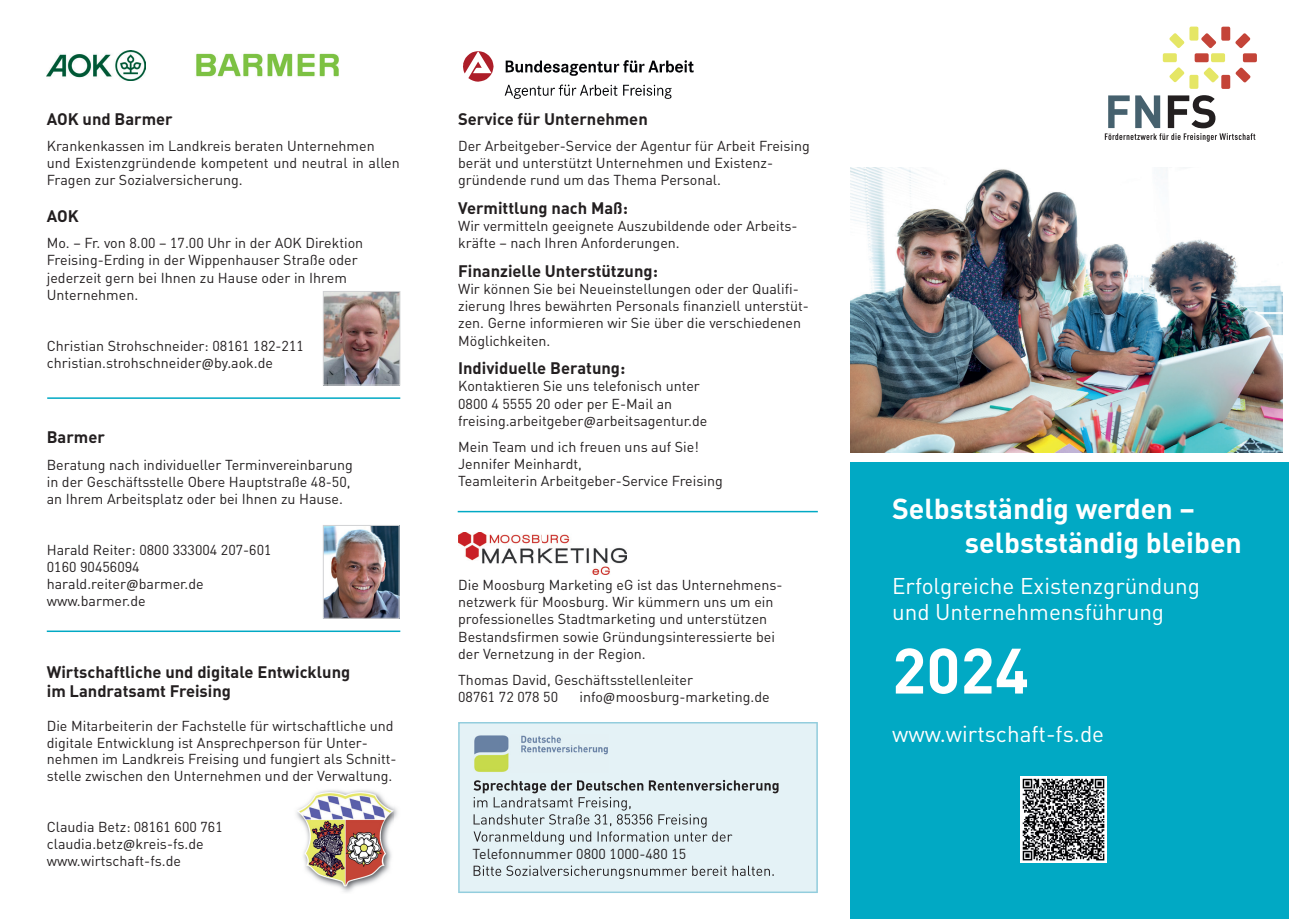
<style>
.page{position:relative;width:1289px;height:919px;background:#fff}
.page>*{position:absolute;margin:0;border:0;box-sizing:border-box;transform-origin:0 0}
.t1{font:700 63px "CADIN";color:#fff}
.t2{font:700 28.5px/34.2px "CADIN";color:#fff}
.t3{font:22.5px/25.5px "CADIN";color:#fff}
.t4{font:700 16.5px/19.8px "CADIN";color:#231f20}
.t5{font:14.25px/17.1px "CADIN";color:#231f20}
.s1{font-family:"Calibri"}
</style>
<div class="page">
<div style="left:850px;top:462px;width:438px;height:456px;background:#01a9c4"></div>
<img style="left:850px;top:167px;width:432px;height:285px">
<div style="left:1210px;top:53px;width:14px;height:9px;background:#e5e665;border-radius:2px"></div>
<svg style="left:1203px;top:67px;width:16px;height:16px"></svg>
<div style="left:1189px;top:75px;width:9px;height:14px;background:#e5e665;border-radius:2px"></div>
<svg style="left:1169px;top:67px;width:15px;height:16px"></svg>
<div style="left:1162px;top:53px;width:14px;height:9px;background:#e5e665;border-radius:2px"></div>
<svg style="left:1169px;top:33px;width:15px;height:15px"></svg>
<div style="left:1189px;top:27px;width:9px;height:14px;background:#e5e665;border-radius:2px"></div>
<div style="left:1221px;top:75px;width:9px;height:14px;background:#c44438;border-radius:2px"></div>
<svg style="left:1235px;top:67px;width:16px;height:16px"></svg>
<div style="left:1242px;top:53px;width:14px;height:9px;background:#c44438;border-radius:2px"></div>
<svg style="left:1235px;top:33px;width:15px;height:15px"></svg>
<div style="left:1221px;top:27px;width:9px;height:14px;background:#c44438;border-radius:2px"></div>
<svg style="left:1201px;top:33px;width:15px;height:16px"></svg>
<div style="left:1194px;top:53px;width:14px;height:9px;background:#c44438;border-radius:2px"></div>
<svg style="left:1104px;top:95px;width:151px;height:47px"></svg>
<img style="left:343px;top:807px;width:55px;height:85px">
<img style="left:296px;top:790px;width:97px;height:100px">
<img style="left:47px;top:50px;width:98px;height:30px">
<img style="left:196px;top:53px;width:143px;height:24px">
<hr style="left:47px;top:630px;width:353px;height:2px;background:#01a9c4">
<svg style="left:504px;top:84px;width:113px;height:15px"></svg>
<svg style="left:623px;top:85px;width:48px;height:14px"></svg>
<svg style="left:505px;top:60px;width:188px;height:16px"></svg>
<svg style="left:463px;top:51px;width:30px;height:31px"></svg>
<hr style="left:47px;top:397px;width:353px;height:2px;background:#01a9c4">
<img style="left:325px;top:293px;width:73px;height:90px">
<div style="left:323px;top:291px;width:77px;height:94px;border:1px solid #d1d2d4"></div>
<img style="left:325px;top:527px;width:72px;height:89px">
<div style="left:323px;top:525px;width:76px;height:93px;border:1px solid #d1d2d4"></div>
<div style="left:458px;top:722px;width:359px;height:170px;background:#e4f2f6"></div>
<img style="left:473px;top:734px;width:135px;height:38px">
<svg style="left:473px;top:865px;width:301px;height:13px;background:#c1ccd0"></svg>
<svg style="left:473px;top:779px;width:305px;height:65px;background:#c9d4d8"></svg>
<img style="left:458px;top:532px;width:168px;height:42px">
<hr style="left:457px;top:511px;width:360px;height:1px;background:#01a9c4">
<img style="left:1020px;top:776px;width:85px;height:85px">
<p class="t4" style="left:47px;top:109px;width:127px">AOK und Barmer</p>
<p class="t5" style="left:47px;top:137px;width:354px">Krankenkassen im Landkreis beraten Unternehmen und Existenzgründende kompetent und neutral in allen<br>Fragen zur Sozialversicherung.</p>
<p class="t4" style="left:47px;top:206px;width:33px">AOK</p>
<p class="t5" style="left:47px;top:234px;width:318px">Mo. – Fr. von 8.00 – 17.00 Uhr in der AOK Direktion Freising-Erding in der Wippenhauser Straße oder jederzeit gern bei Ihnen zu Hause oder in Ihrem Unternehmen.</p>
<p class="t5" style="left:47px;top:337px;width:259px">Christian Strohschneider: 08161 182-211 christian.strohschneider<span class="s1">@</span>by.aok.de</p>
<p class="t4" style="left:47px;top:427px;width:60px">Barmer</p>
<p class="t5" style="left:47px;top:455px;width:308px">Beratung nach individueller Terminvereinbarung in der Geschäftsstelle Obere Hauptstraße 48-50, an Ihrem Arbeitsplatz oder bei Ihnen zu Hause.</p>
<p class="t5" style="left:47px;top:541px;width:226px">Harald Reiter: 0800 333004 207-601<br>0160 90456094 harald.reiter<span class="s1">@</span>barmer.de www.barmer.de</p>
<p class="t4" style="left:47px;top:661px;width:305px">Wirtschaftliche und digitale Entwicklung im Landratsamt Freising</p>
<p class="t5" style="left:47px;top:717px;width:351px;line-height:16.5px">Die Mitarbeiterin der Fachstelle für wirtschaftliche und digitale Entwicklung ist Ansprechperson für Unter&shy;nehmen im Landkreis Freising und fungiert als Schnitt&shy;stelle zwischen den Unternehmen und der Verwaltung.</p>
<p class="t5" style="left:47px;top:817px;width:177px">Claudia Betz: 08161 600 761 claudia.betz<span class="s1">@</span>kreis-fs.de www.wirtschaft-fs.de</p>
<p class="t4" style="left:458px;top:109px;width:191px">Service für Unternehmen</p>
<p class="t5" style="left:458px;top:137px;width:353px">Der Arbeitgeber-Service der Agentur für Arbeit Freising berät und unterstützt Unternehmen und Existenz&shy;gründende rund um das Thema Personal.</p>
<p class="t4" style="left:458px;top:198px;width:171px">Vermittlung nach Maß:</p>
<p class="t5" style="left:458px;top:217px;width:341px">Wir vermitteln geeignete Auszubildende oder Arbeits&shy;kräfte – nach Ihren Anforderungen.</p>
<p class="t4" style="left:458px;top:261px;width:201px">Finanzielle Unterstützung:</p>
<p class="t5" style="left:458px;top:280px;width:352px">Wir können Sie bei Neueinstellungen oder der Qualifi&shy;zierung Ihres bewährten Personals finanziell unterstüt&shy;zen. Gerne informieren wir Sie über die verschiedenen Möglichkeiten.</p>
<p class="t4" style="left:458px;top:358px;width:169px">Individuelle Beratung:</p>
<p class="t5" style="left:458px;top:377px;width:251px">Kontaktieren Sie uns telefonisch unter<br>0800 4 5555 20 oder per E-Mail an freising.arbeitgeber<span class="s1">@</span>arbeitsagentur.de</p>
<p class="t5" style="left:458px;top:438px;width:266px">Mein Team und ich freuen uns auf Sie!<br>Jennifer Meinhardt,<br>Teamleiterin Arbeitgeber-Service Freising</p>
<p class="t5" style="left:458px;top:576px;width:326px">Die Moosburg Marketing eG ist das Unternehmens&shy;netzwerk für Moosburg. Wir kümmern uns um ein professionelles Stadtmarketing und unterstützen Bestandsfirmen sowie Gründungsinteressierte bei der Vernetzung in der Region.</p>
<p class="t5" style="left:458px;top:671px;width:236px">Thomas David, Geschäftsstellenleiter<br>08761 72 078 50</p>
<p class="t5" style="left:579px;top:688px;width:192px">info<span class="s1">@</span>moosburg-marketing.de</p>
<p class="t5" style="left:472px;top:845px;width:215px">Telefonnummer 0800 1000-480 15</p>
<h2 class="t2" style="left:964px;top:490px;width:278px;text-indent:-73px">Selbstständig werden – selbstständig bleiben</h2>
<h3 class="t3" style="left:892px;top:573px;width:309px">Erfolgreiche Existenzgründung und Unternehmensführung</h3>
<h1 class="t1" style="left:892px;top:629px;width:138px">2024</h1>
<h3 class="t3" style="left:892px;top:720px;width:214px">www.wirtschaft-fs.de</h3>
</div>
